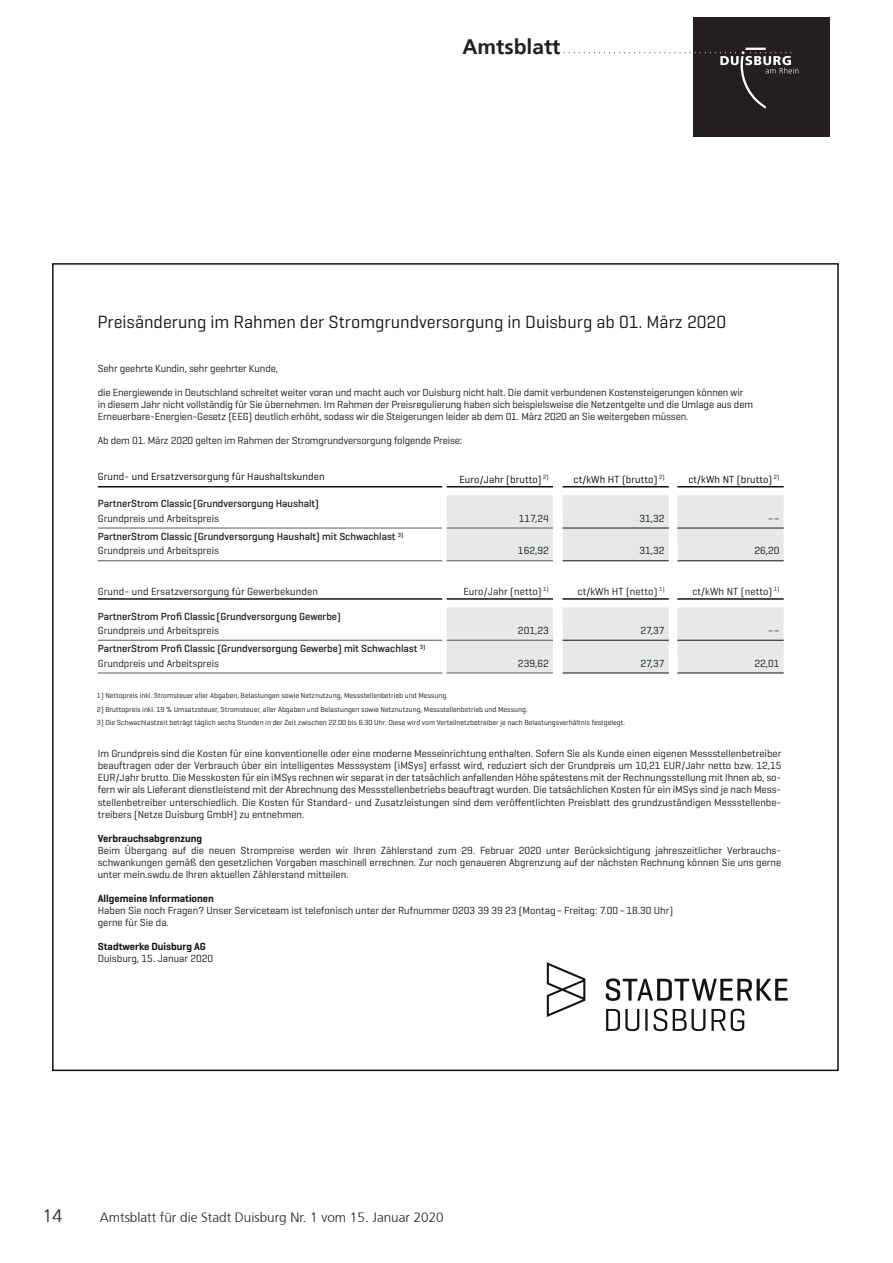
<style>
.page{position:relative;width:893px;height:1263px;background:#fff}
.page>*{position:absolute;margin:0;border:0;box-sizing:border-box;transform-origin:0 0}
.t1{font:72px "Duisburg Logo";color:#231f20}
.t2{font:700 21px "Frutiger 65";color:#231f20}
.t3{font:18px "Geogrotesque";color:#111416}
.t4{font:300 18px "Frutiger 45";color:#231f20}
.Fußzeile{font:300 13.5px "Frutiger 45";color:#231f20}
.t5{font:10.5px/12px "Geogrotesque";color:#111416}
.t6{font:500 10.5px/14.2px "Geogrotesque";color:#111416}
.t7{font:10.5px "Geogrotesque";letter-spacing:.01em;color:#000101}
.t8{font:7.5px "Geogrotesque";color:#111416}
.s1{color:#fff}
.s2{font-weight:400}
.s3{font-weight:600}
</style>
<div class="page">
<div style="left:693px;top:17px;width:136px;height:119px;background:#231f20"></div>
<hr style="left:447px;top:486px;width:106px;height:1px;background:#111416">
<hr style="left:562px;top:486px;width:107px;height:1px;background:#111416">
<hr style="left:677px;top:486px;width:107px;height:1px;background:#111416">
<hr style="left:98px;top:486px;width:344px;height:1px;background:#111416">
<hr style="left:98px;top:528px;width:344px;height:1px;background:#5a5756">
<hr style="left:98px;top:560px;width:344px;height:1px;background:#5a5756">
<svg style="left:447px;top:495px;width:337px;height:66px;background:#e2e5e4"></svg>
<svg style="left:447px;top:607px;width:337px;height:66px;background:#e5e8e7"></svg>
<hr style="left:447px;top:598px;width:106px;height:2px;background:#111416">
<hr style="left:562px;top:598px;width:107px;height:2px;background:#111416">
<hr style="left:677px;top:598px;width:107px;height:2px;background:#111416">
<hr style="left:98px;top:598px;width:344px;height:2px;background:#111416">
<hr style="left:562px;top:640px;width:107px;height:1px;background:#111416">
<hr style="left:677px;top:640px;width:107px;height:1px;background:#111416">
<hr style="left:562px;top:673px;width:107px;height:1px;background:#111416">
<hr style="left:677px;top:673px;width:107px;height:1px;background:#111416">
<hr style="left:447px;top:640px;width:106px;height:1px;background:#5a5756">
<hr style="left:447px;top:673px;width:106px;height:1px;background:#5a5756">
<hr style="left:98px;top:640px;width:344px;height:1px;background:#5a5756">
<hr style="left:98px;top:673px;width:344px;height:1px;background:#5a5756">
<svg style="left:606px;top:1009px;width:33px;height:22px"></svg>
<hr style="left:645px;top:1009px;width:3px;height:22px;background:#111416">
<svg style="left:653px;top:1009px;width:14px;height:22px"></svg>
<svg style="left:673px;top:1009px;width:32px;height:22px"></svg>
<svg style="left:711px;top:1009px;width:33px;height:22px"></svg>
<svg style="left:606px;top:978px;width:182px;height:23px"></svg>
<svg style="left:547px;top:962px;width:38px;height:55px"></svg>
<h2 class="t2" style="left:462px;top:34px;width:100px">Amtsblatt</h2>
<h1 class="t1" style="left:564px;top:-14px;width:236px">..............<span class="s1">...L</span></h1>
<p class="t3" style="left:97px;top:310px;width:630px">Preisänderung im Rahmen der Stromgrundversorgung in Duisburg ab 01. März 2020</p>
<p class="t5" style="left:98px;top:362px;width:182px">Sehr geehrte Kundin, sehr geehrter Kunde,</p>
<p class="t5" style="left:98px;top:386px;width:657px">die Energiewende in Deutschland schreitet weiter voran und macht auch vor Duisburg nicht halt. Die damit verbundenen Kostensteigerungen können wir in diesem Jahr nicht vollständig für Sie übernehmen. Im Rahmen der Preisregulierung haben sich beispielsweise die Netzentgelte und die Umlage aus dem<br>Erneuerbare-Energien-Gesetz (EEG) deutlich erhöht, sodass wir die Steigerungen leider ab dem 01. März 2020 an Sie weitergeben müssen.</p>
<p class="t5" style="left:98px;top:434px;width:366px">Ab dem 01. März 2020 gelten im Rahmen der Stromgrundversorgung folgende Preise:</p>
<p class="t7" style="left:98px;top:470px;width:228px">Grund- und Ersatzversorgung für Haushaltskunden</p>
<p class="t7" style="left:459px;top:472px;width:91px">Euro/Jahr (brutto) <sup>2)</sup></p>
<p class="t7" style="left:573px;top:472px;width:93px">ct/kWh HT (brutto) <sup>2)</sup></p>
<p class="t7" style="left:688px;top:472px;width:93px">ct/kWh NT (brutto) <sup>2)</sup></p>
<p class="t6" style="left:98px;top:496px;width:223px">PartnerStrom Classic (Grundversorgung Haushalt)<br><span class="s2">Grundpreis und Arbeitspreis</span></p>
<p class="t5" style="left:519px;top:512px;width:31px">117,24</p>
<p class="t5" style="left:639px;top:512px;width:27px">31,32</p>
<p class="t5" style="left:768px;top:512px;width:13px">––</p>
<p class="t6" style="left:98px;top:529px;width:307px">PartnerStrom Classic (Grundversorgung Haushalt) mit Schwachlast <sup>3)<br></sup><span class="s2">Grundpreis und Arbeitspreis</span></p>
<p class="t5" style="left:518px;top:544px;width:32px">162,92</p>
<p class="t5" style="left:639px;top:544px;width:27px">31,32</p>
<p class="t5" style="left:754px;top:544px;width:27px">26,20</p>
<p class="t5" style="left:98px;top:585px;width:222px">Grund- und Ersatzversorgung für Gewerbekunden</p>
<p class="t5" style="left:463px;top:585px;width:87px">Euro/Jahr (netto) <sup>1)</sup></p>
<p class="t5" style="left:577px;top:585px;width:89px">ct/kWh HT (netto) <sup>1)</sup></p>
<p class="t5" style="left:692px;top:585px;width:89px">ct/kWh NT (netto) <sup>1)</sup></p>
<p class="t6" style="left:98px;top:609px;width:245px">PartnerStrom Profi Classic (Grundversorgung Gewerbe)<br><span class="s2">Grundpreis und Arbeitspreis</span></p>
<p class="t5" style="left:518px;top:624px;width:32px">201,23</p>
<p class="t5" style="left:640px;top:624px;width:26px">27,37</p>
<p class="t5" style="left:768px;top:624px;width:13px">––</p>
<p class="t6" style="left:98px;top:641px;width:329px">PartnerStrom Profi Classic (Grundversorgung Gewerbe) mit Schwachlast <sup>3)<br></sup><span class="s2">Grundpreis und Arbeitspreis</span></p>
<p class="t5" style="left:518px;top:657px;width:32px">239,62</p>
<p class="t5" style="left:640px;top:657px;width:26px">27,37</p>
<p class="t5" style="left:754px;top:657px;width:27px">22,01</p>
<p class="t8" style="left:97px;top:691px;width:352px">1) Nettopreis inkl. Stromsteuer aller Abgaben, Belastungen sowie Netznutzung, Messstellenbetrieb und Messung.</p>
<p class="t8" style="left:97px;top:704px;width:432px">2) Bruttopreis inkl. 19 % Umsatzsteuer, Stromsteuer, aller Abgaben und Belastungen sowie Netznutzung, Messstellenbetrieb und Messung.</p>
<p class="t8" style="left:97px;top:718px;width:530px">3) Die Schwachlastzeit beträgt täglich sechs Stunden in der Zeit zwischen 22.00 bis 6.30 Uhr. Diese wird vom Verteilnetzbetreiber je nach Belastungsverhältnis festgelegt.</p>
<p class="t5" style="left:98px;top:748px;width:685px;text-align:justify">Im Grundpreis sind die Kosten für eine konventionelle oder eine moderne Messeinrichtung enthalten. Sofern Sie als Kunde einen eigenen Messstellenbetreiber beauftragen oder der Verbrauch über ein intelligentes Messsystem (iMSys) erfasst wird, reduziert sich der Grundpreis um 10,21 EUR/Jahr netto bzw. 12,15<br>EUR/Jahr brutto. Die Messkosten für ein iMSys rechnen wir separat in der tatsächlich anfallenden Höhe spätestens mit der Rechnungsstellung mit Ihnen ab, so&shy;fern wir als Lieferant dienstleistend mit der Abrechnung des Messstellenbetriebs beauftragt wurden. Die tatsächlichen Kosten für ein iMSys sind je nach Mess&shy;stellenbetreiber unterschiedlich. Die Kosten für Standard- und Zusatzleistungen sind dem veröffentlichten Preisblatt des grundzuständigen Messstellenbe&shy;treibers (Netze Duisburg GmbH) zu entnehmen.</p>
<p class="t5" style="left:98px;top:832px;width:685px"><span class="s3">Verbrauchsabgrenzung<br></span>Beim Übergang auf die neuen Strompreise werden wir Ihren Zählerstand zum 29. Februar 2020 unter Berücksichtigung jahreszeitlicher Verbrauchs&shy;schwankungen gemäß den gesetzlichen Vorgaben maschinell errechnen. Zur noch genaueren Abgrenzung auf der nächsten Rechnung können Sie uns gerne unter mein.swdu.de Ihren aktuellen Zählerstand mitteilen.</p>
<p class="t5" style="left:98px;top:892px;width:577px"><span class="s3">Allgemeine Informationen<br></span>Haben Sie noch Fragen? Unser Serviceteam ist telefonisch unter der Rufnummer 0203 39 39 23 (Montag–Freitag: 7.00–18.30 Uhr) gerne für Sie da.</p>
<p class="t5" style="left:98px;top:940px;width:117px"><span class="s3">Stadtwerke Duisburg AG<br></span>Duisburg, 15. Januar 2020</p>
<h3 class="t4" style="left:43px;top:1206px;width:22px">14</h3>
<p class="Fußzeile" style="left:100px;top:1210px;width:345px">Amtsblatt für die Stadt Duisburg Nr. 1 vom 15. Januar 2020</p>
</div>
